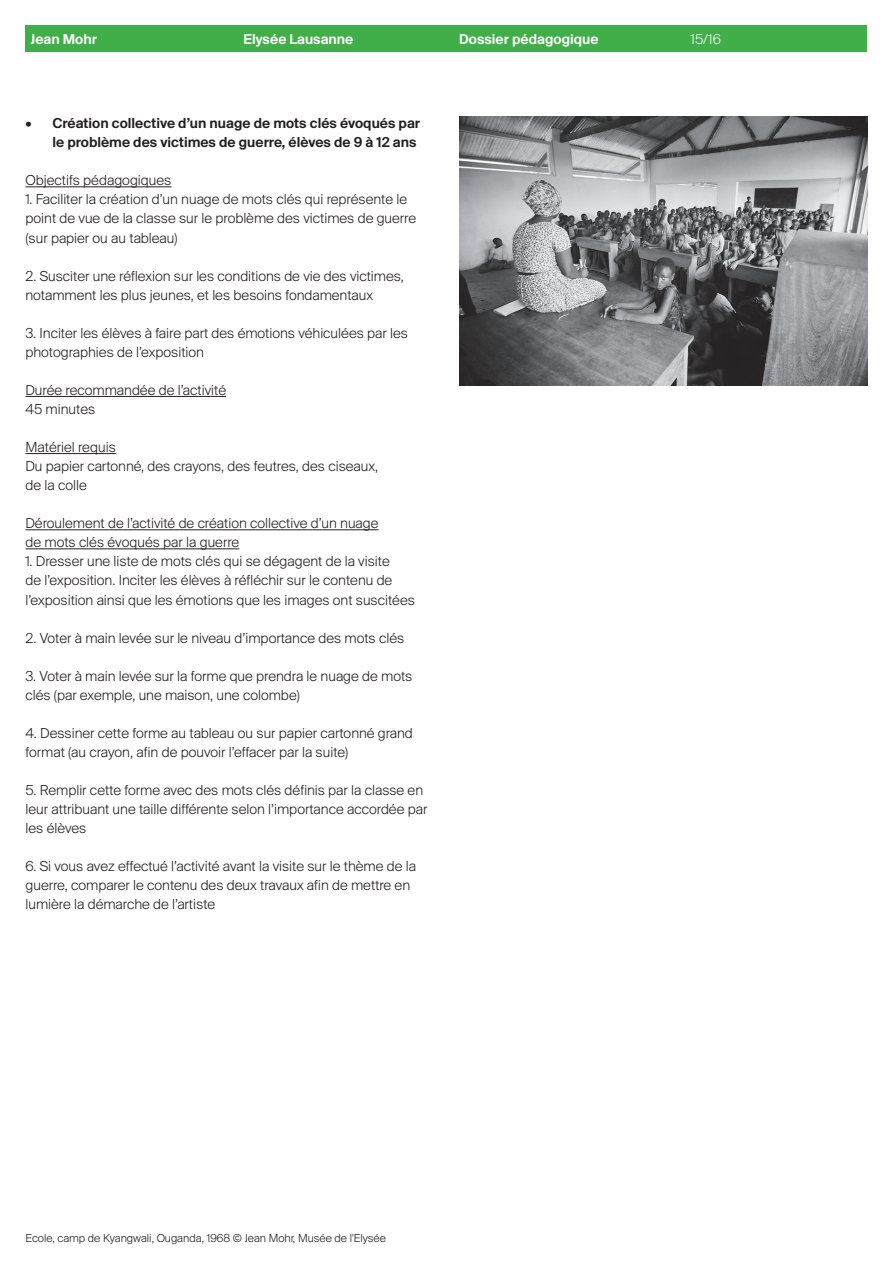
<style>
.page{position:relative;width:893px;height:1263px;background:#fff}
.page>*{position:absolute;margin:0;border:0;box-sizing:border-box;transform-origin:0 0}
.t1{font:300 15px/19px "Suisse BP Intl";color:#231f20}
.t2{font:15px/19px "Suisse BP Intl Antique";color:#231f20;text-align:right}
.t3{font:15px "Suisse BP Intl Antique";color:#fff}
.t4{font:300 15px "Suisse BP Intl";color:#fff}
.t5{font:300 12px "Suisse BP Intl";color:#231f20}
</style>
<div class="page">
<div style="left:26px;top:26px;width:841px;height:26px;background:#40ae49"></div>
<hr style="left:26px;top:186px;width:145px;height:1px;background:#231f20">
<hr style="left:26px;top:396px;width:200px;height:1px;background:#231f20">
<hr style="left:26px;top:453px;width:90px;height:1px;background:#231f20">
<hr style="left:26px;top:529px;width:353px;height:1px;background:#231f20">
<hr style="left:26px;top:548px;width:213px;height:1px;background:#231f20">
<img style="left:459px;top:117px;width:408px;height:268px">
<p class="t3" style="left:31px;top:30px;width:68px">Jean Mohr</p>
<p class="t3" style="left:243px;top:30px;width:111px">Elysée Lausanne</p>
<p class="t3" style="left:459px;top:30px;width:141px">Dossier pédagogique</p>
<p class="t4" style="left:690px;top:30px;width:32px">15/16</p>
<p class="t3" style="left:31px;top:33px;width:115px">Derrière le rideau</p>
<p class="t2" style="left:26px;top:113px;width:396px">• Création collective d’un nuage de mots clés évoqués par le problème des victimes de guerre, élèves de 9 à 12 ans</p>
<p class="t1" style="left:26px;top:171px;width:147px">Objectifs pédagogiques</p>
<p class="t1" style="left:26px;top:190px;width:392px">1. Faciliter la création d’un nuage de mots clés qui représente le point de vue de la classe sur le problème des victimes de guerre (sur papier ou au tableau)</p>
<p class="t1" style="left:26px;top:266px;width:380px">2. Susciter une réflexion sur les conditions de vie des victimes, notamment les plus jeunes, et les besoins fondamentaux</p>
<p class="t1" style="left:26px;top:323px;width:384px">3. Inciter les élèves à faire part des émotions véhiculées par les photographies de l’exposition</p>
<p class="t1" style="left:26px;top:380px;width:202px">Durée recommandée de l’activité<br>45 minutes</p>
<p class="t1" style="left:26px;top:437px;width:354px">Matériel requis<br>Du papier cartonné, des crayons, des feutres, des ciseaux, de la colle</p>
<p class="t1" style="left:26px;top:513px;width:355px">Déroulement de l’activité de création collective d’un nuage de mots clés évoqués par la guerre</p>
<p class="t1" style="left:26px;top:552px;width:391px">1. Dresser une liste de mots clés qui se dégagent de la visite<br>de l’exposition. Inciter les élèves à réfléchir sur le contenu de l’exposition ainsi que les émotions que les images ont suscitées</p>
<p class="t1" style="left:26px;top:628px;width:380px">2. Voter à main levée sur le niveau d’importance des mots clés</p>
<p class="t1" style="left:26px;top:666px;width:388px">3. Voter à main levée sur la forme que prendra le nuage de mots clés (par exemple, une maison, une colombe)</p>
<p class="t1" style="left:26px;top:723px;width:389px">4. Dessiner cette forme au tableau ou sur papier cartonné grand format (au crayon, afin de pouvoir l’effacer par la suite)</p>
<p class="t1" style="left:26px;top:780px;width:403px">5. Remplir cette forme avec des mots clés définis par la classe en leur attribuant une taille différente selon l’importance accordée par les élèves</p>
<p class="t1" style="left:26px;top:856px;width:392px">6. Si vous avez effectué l’activité avant la visite sur le thème de la guerre, comparer le contenu des deux travaux afin de mettre en lumière la démarche de l’artiste</p>
<p class="t5" style="left:26px;top:1231px;width:362px">Ecole, camp de Kyangwali, Ouganda, 1968 © Jean Mohr, Musée de l'Elysée</p>
</div>
